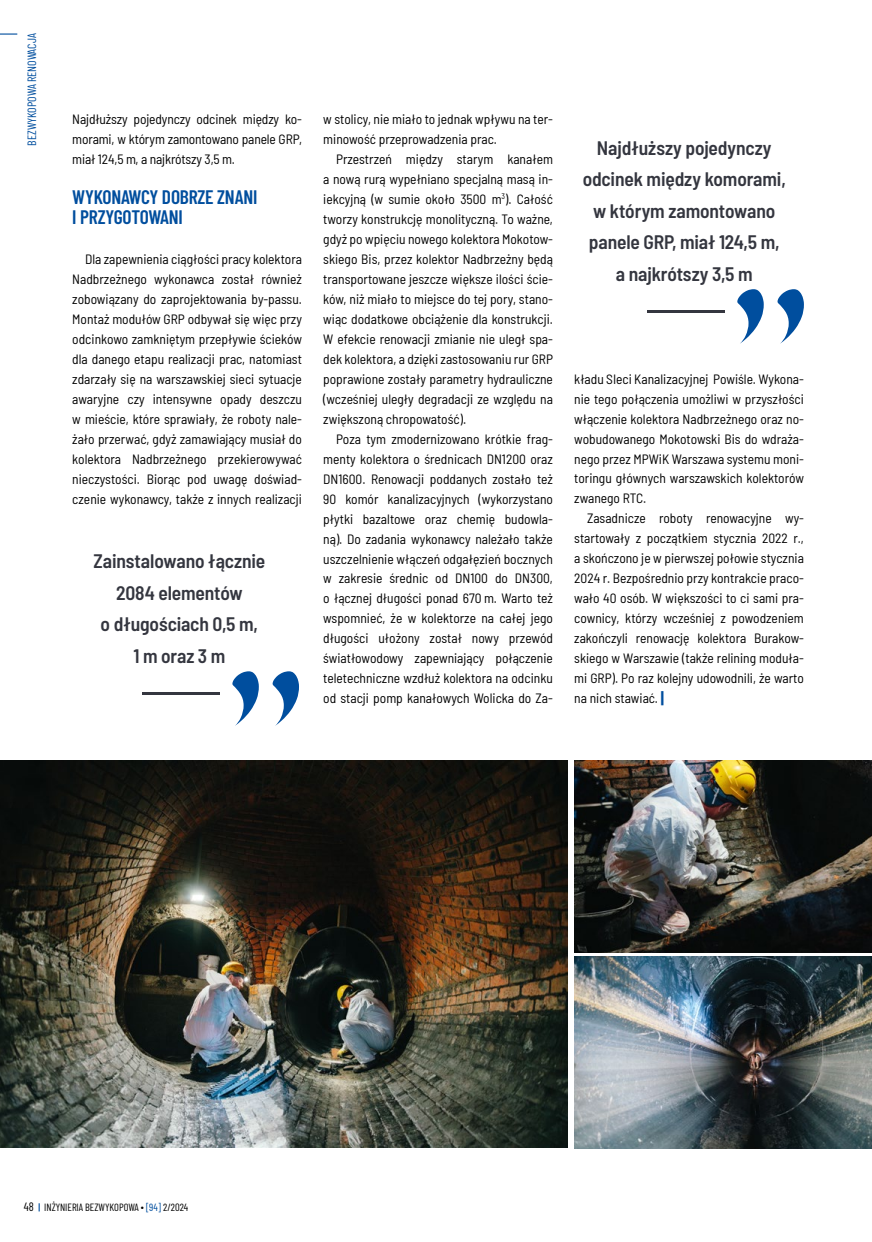
<style>
.page{position:relative;width:872px;height:1242px;background:#fff}
.page>*{position:absolute;margin:0;border:0;box-sizing:border-box;transform-origin:0 0}
.t1{font:600 semi-condensed 19.5px/31.5px "Barlow";letter-spacing:-.005em;color:#34363f;text-align:center}
.t2{font:600 19.5px/20px "Barlow Condensed";letter-spacing:-.01em;color:#004e9e}
.t3{font:semi-condensed 13.5px/20px "Barlow";color:#000;text-align:justify}
.t4{font:12px "Barlow Condensed";color:#004e9e}
.t5{font:12px "Barlow Condensed";color:#000}
.t6{font:10.5px "Barlow Condensed";color:#000}
.s1{font-weight:700;font-size:16.5px;color:#004e9e}
.s2{color:#004e9e}
</style>
<div class="page">
<svg style="left:0;top:33px;width:17px;height:2px"></svg>
<hr style="left:142px;top:692px;width:78px;height:2px;background:#34363f">
<svg style="left:273px;top:671px;width:26px;height:55px"></svg>
<svg style="left:232px;top:671px;width:27px;height:55px"></svg>
<hr style="left:647px;top:310px;width:78px;height:2px;background:#34363f">
<svg style="left:777px;top:289px;width:27px;height:55px"></svg>
<svg style="left:737px;top:289px;width:26px;height:55px"></svg>
<img style="left:0;top:760px;width:568px;height:387px">
<img style="left:574px;top:760px;width:298px;height:192px">
<img style="left:574px;top:956px;width:298px;height:192px">
<p class="t4" style="left:23px;top:146px;width:114px;rotate:-90deg">BEZWYKOPOWA RENOWACJA</p>
<p class="t3" style="left:72px;top:108px;width:231px">Najdłuższy pojedynczy odcinek między ko&shy;morami, w którym zamontowano panele GRP, miał 124,5 m, a najkrótszy 3,5 m.</p>
<h1 class="t2" style="left:72px;top:185px;width:187px">WYKONAWCY DOBRZE ZNANI<br>I PRZYGOTOWANI</h1>
<p class="t3" style="left:72px;top:248px;width:231px;text-indent:13px">Dla zapewnienia ciągłości pracy kolektora Nadbrzeżnego wykonawca został również zobowiązany do zaprojektowania by-passu.<br>Montaż modułów GRP odbywał się więc przy odcinkowo zamkniętym przepływie ścieków dla danego etapu realizacji prac, natomiast zdarzały się na warszawskiej sieci sytuacje awaryjne czy intensywne opady deszczu w mieście, które sprawiały, że roboty nale&shy;żało przerwać, gdyż zamawiający musiał do kolektora Nadbrzeżnego przekierowywać nieczystości. Biorąc pod uwagę doświad&shy;czenie wykonawcy, także z innych realizacji</p>
<h1 class="t1" style="left:94px;top:544px;width:173px">Zainstalowano łącznie<br>2084 elementów<br>o długościach 0,5 m,<br>1 m oraz 3 m</h1>
<p class="t3" style="left:323px;top:108px;width:231px">w stolicy, nie miało to jednak wpływu na ter&shy;minowość przeprowadzenia prac.</p>
<p class="t3" style="left:323px;top:148px;width:231px;text-indent:13px">Przestrzeń między starym kanałem a nową rurą wypełniano specjalną masą in&shy;iekcyjną (w sumie około 3500 m<sup>3</sup>). Całość tworzy konstrukcję monolityczną. To ważne, gdyż po wpięciu nowego kolektora Mokotow&shy;skiego Bis, przez kolektor Nadbrzeżny będą transportowane jeszcze większe ilości ście&shy;ków, niż miało to miejsce do tej pory, stano&shy;wiąc dodatkowe obciążenie dla konstrukcji.<br>W efekcie renowacji zmianie nie uległ spa&shy;dek kolektora, a dzięki zastosowaniu rur GRP poprawione zostały parametry hydrauliczne (wcześniej uległy degradacji ze względu na zwiększoną chropowatość).</p>
<p class="t3" style="left:323px;top:428px;width:231px;text-indent:13px">Poza tym zmodernizowano krótkie frag&shy;menty kolektora o średnicach DN1200 oraz DN1600. Renowacji poddanych zostało też 90 komór kanalizacyjnych (wykorzystano płytki bazaltowe oraz chemię budowla&shy;ną). Do zadania wykonawcy należało także uszczelnienie włączeń odgałęzień bocznych w zakresie średnic od DN100 do DN300, o łącznej długości ponad 670 m. Warto też wspomnieć, że w kolektorze na całej jego długości ułożony został nowy przewód światłowodowy zapewniający połączenie teletechniczne wzdłuż kolektora na odcinku od stacji pomp kanałowych Wolicka do Za-</p>
<h1 class="t1" style="left:582px;top:130px;width:205px">Najdłuższy pojedynczy odcinek między komorami, w którym zamontowano panele GRP, miał 124,5 m, a najkrótszy 3,5 m</h1>
<p class="t3" style="left:574px;top:368px;width:231px">kładu SIeci Kanalizacyjnej Powiśle. Wykona&shy;nie tego połączenia umożliwi w przyszłości włączenie kolektora Nadbrzeżnego oraz no&shy;wobudowanego Mokotowski Bis do wdraża&shy;nego przez MPWiK Warszawa systemu moni&shy;toringu głównych warszawskich kolektorów zwanego RTC.</p>
<p class="t3" style="left:574px;top:507px;width:231px;text-indent:13px">Zasadnicze roboty renowacyjne wy&shy;startowały z początkiem stycznia 2022 r., a skończono je w pierwszej połowie stycznia 2024 r. Bezpośrednio przy kontrakcie praco&shy;wało 40 osób. W większości to ci sami pra&shy;cownicy, którzy wcześniej z powodzeniem zakończyli renowację kolektora Burakow&shy;skiego w Warszawie (także relining moduła&shy;mi GRP). Po raz kolejny udowodnili, że warto na nich stawiać. <span class="s1">|</span></p>
<p class="t5" style="left:24px;top:1198px;width:12px">48</p>
<p class="t6" style="left:44px;top:1199px;width:146px">INŻYNIERIA BEZWYKOPOWA ∙ <span class="s2">[94]</span> 2/2024</p>
</div>
